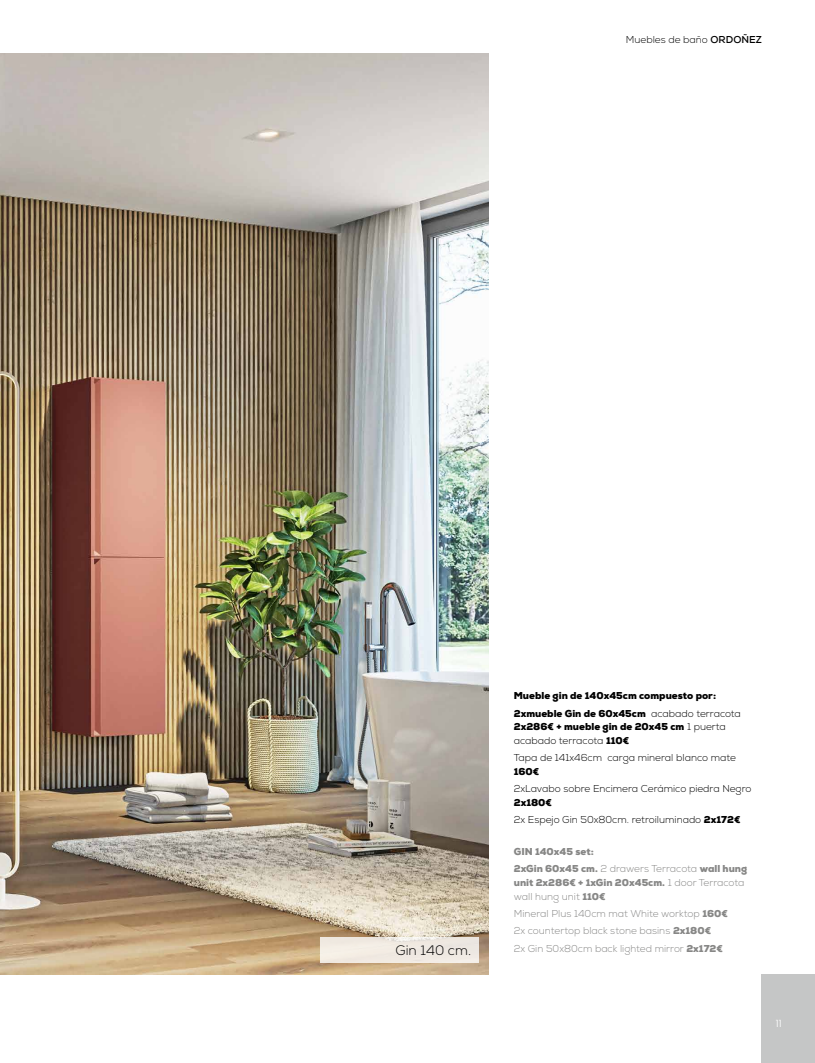
<style>
.page{position:relative;width:815px;height:1063px;background:#fff}
.page>*{position:absolute;margin:0;border:0;box-sizing:border-box;transform-origin:0 0}
.t1{font:300 13.75px "Nexa";color:#000}
.t2{font:300 10px/17.2px "Nexa";color:#000}
.t3{font:900 10px/17.2px "Nexa";color:#000}
.t4{font:900 10px/17.2px "Nexa";color:#878786}
.t5{font:300 10px/17.2px "Nexa";color:#878786}
.t6{font:300 10px "Poppins";color:#fff}
.s1{font-weight:700}
.s2{font-weight:300}
.s3{font-weight:900}
</style>
<div class="page">
<div style="left:762px;top:974px;width:53px;height:89px;background:#c5c6c6"></div>
<img style="left:0;top:53px;width:489px;height:921px">
<div style="left:321px;top:937px;width:158px;height:26px;background:#f0e9e2"></div>
<p class="t2" style="left:626px;top:31px;width:137px">Muebles de baño <span class="s1">ORDOÑEZ</span></p>
<h1 class="t1" style="left:396px;top:942px;width:77px">Gin 140 cm.</h1>
<p class="t3" style="left:514px;top:687px;width:229px">Mueble gin de 140x45cm compuesto por:<br>2xmueble Gin de 60x45cm <span class="s2">acabado terracota</span></p>
<p class="t3" style="left:514px;top:720px;width:214px;line-height:13.8px">2x286€ + mueble gin de 20x45 cm <span class="s2">1 puerta acabado terracota</span> 110€</p>
<p class="t2" style="left:514px;top:750px;width:224px">Tapa de 141x46cm carga mineral blanco mate</p>
<p class="t3" style="left:514px;top:763px;width:27px">160€</p>
<p class="t2" style="left:514px;top:781px;width:239px">2xLavabo sobre Encimera Cerámico piedra Negro</p>
<p class="t2" style="left:514px;top:794px;width:228px"><span class="s3">2x180€<br></span>2x Espejo Gin 50x80cm. retroiluminado <span class="s3">2x172€</span></p>
<p class="t4" style="left:514px;top:843px;width:235px">GIN 140x45 set:<br>2xGin 60x45 cm. <span class="s2">2 drawers Terracota</span> wall hung</p>
<p class="t4" style="left:514px;top:876px;width:232px;line-height:13.8px">unit 2x286€ + 1xGin 20x45cm. <span class="s2">1 door Terracota wall hung unit</span> 110€</p>
<p class="t5" style="left:514px;top:905px;width:216px">Mineral Plus 140cm mat White worktop <span class="s3">160€<br></span>2x countertop black stone basins <span class="s3">2x180€<br></span>2x Gin 50x80cm back lighted mirror <span class="s3">2x172€</span></p>
<p class="t6" style="left:776px;top:1017px;width:7px">11</p>
</div>
